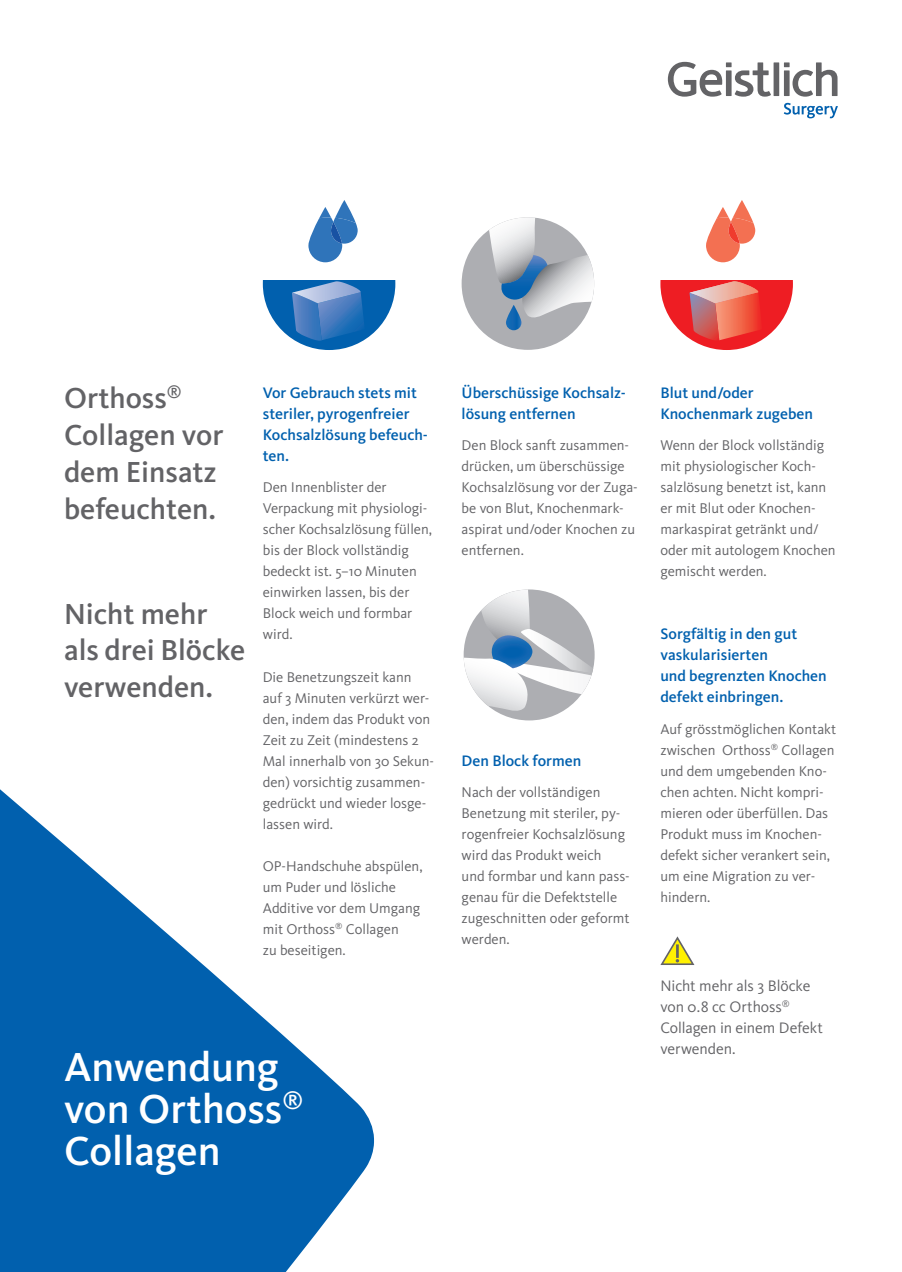
<style>
.page{position:relative;width:902px;height:1272px;background:#fff}
.page>*{position:absolute;margin:0;border:0;box-sizing:border-box;transform-origin:0 0}
.t1{font:500 42px/42px "Kievit Pro";color:#fff}
.t2{font:500 30px/36.8px "Kievit Pro";color:#636366}
.t3{font:500 15.75px/21px "Kievit Pro";color:#0160ae}
.t4{font:15.75px/21px "Kievit Pro";letter-spacing:-.005em;color:#636366}
.t5{font:14.7px/21px "Kievit Pro";color:#636366}
</style>
<div class="page">
<svg style="left:668px;top:62px;width:169px;height:35px"></svg>
<svg style="left:784px;top:103px;width:54px;height:15px"></svg>
<svg style="left:0;top:789px;width:374px;height:483px;fill:#0160ae"></svg>
<svg style="left:660px;top:936px;width:34px;height:29px"></svg>
<svg style="left:464px;top:589px;width:131px;height:123px"></svg>
<svg style="left:263px;top:280px;width:132px;height:70px;fill:#0160ae"></svg>
<svg style="left:292px;top:281px;width:73px;height:60px;background:#4680c0"></svg>
<svg style="left:308px;top:200px;width:50px;height:62px"></svg>
<svg style="left:660px;top:280px;width:133px;height:70px;fill:#ee1d23"></svg>
<svg style="left:689px;top:281px;width:73px;height:60px;background:#e3655c"></svg>
<svg style="left:706px;top:200px;width:49px;height:62px"></svg>
<div style="left:462px;top:217px;width:132px;height:133px;background:#adaeb2;border-radius:50%"></div>
<svg style="left:489px;top:217px;width:105px;height:102px"></svg>
<svg style="left:506px;top:305px;width:15px;height:25px"></svg>
<svg style="left:0;top:1266px;width:5px;height:6px"></svg>
<h2 class="t2" style="left:64px;top:380px;width:161px">Orthoss<sup>®<br></sup>Collagen vor dem Einsatz befeuchten.</h2>
<h2 class="t2" style="left:64px;top:595px;width:183px">Nicht mehr als drei Blöcke verwenden.</h2>
<p class="t3" style="left:263px;top:382px;width:167px">Vor Gebrauch stets mit steriler, pyrogenfreier<br>Kochsalzlösung befeuch&shy;ten.</p>
<p class="t5" style="left:263px;top:477px;width:171px">Den Innenblister der<br>Verpackung mit physiologi&shy;scher Kochsalzlösung füllen, bis der Block vollständig bedeckt ist. 5–10 Minuten einwirken lassen, bis der<br>Block weich und formbar wird.</p>
<p class="t5" style="left:263px;top:666px;width:173px">Die Benetzungszeit kann auf 3 Minuten verkürzt wer&shy;den, indem das Produkt von<br>Zeit zu Zeit (mindestens 2<br>Mal innerhalb von 30 Sekun&shy;den) vorsichtig zusammen&shy;gedrückt und wieder losge&shy;lassen wird.</p>
<p class="t5" style="left:263px;top:855px;width:161px">OP-Handschuhe abspülen, um Puder und lösliche<br>Additive vor dem Umgang mit Orthoss<sup>®</sup> Collagen<br>zu beseitigen.</p>
<h1 class="t1" style="left:64px;top:1045px;width:241px">Anwendung von Orthoss<sup>®<br></sup>Collagen</h1>
<p class="t3" style="left:462px;top:382px;width:166px">Überschüssige Kochsalz&shy;lösung entfernen</p>
<p class="t5" style="left:462px;top:435px;width:178px">Den Block sanft zusammen&shy;drücken, um überschüssige<br>Kochsalzlösung vor der Zuga&shy;be von Blut, Knochenmark&shy;aspirat und/oder Knochen zu entfernen.</p>
<p class="t3" style="left:462px;top:749px;width:121px">Den Block formen</p>
<p class="t5" style="left:462px;top:781px;width:169px">Nach der vollständigen<br>Benetzung mit steriler, py&shy;rogenfreier Kochsalzlösung wird das Produkt weich<br>und formbar und kann pass&shy;genau für die Defektstelle zugeschnitten oder geformt werden.</p>
<p class="t3" style="left:660px;top:382px;width:154px">Blut und/oder<br>Knochenmark zugeben</p>
<p class="t5" style="left:660px;top:435px;width:177px">Wenn der Block vollständig mit physiologischer Koch&shy;salzlösung benetzt ist, kann er mit Blut oder Knochen&shy;markaspirat getränkt und/ oder mit autologem Knochen gemischt werden.</p>
<p class="t3" style="left:660px;top:623px;width:168px">Sorgfältig in den gut vaskularisierten<br>und begrenzten Knochen defekt einbringen.</p>
<p class="t5" style="left:660px;top:718px;width:177px">Auf grösstmöglichen Kontakt zwischen Orthoss<sup>®</sup> Collagen und dem umgebenden Kno&shy;chen achten. Nicht kompri&shy;mieren oder überfüllen. Das<br>Produkt muss im Knochen&shy;defekt sicher verankert sein, um eine Migration zu ver&shy;hindern.</p>
<p class="t4" style="left:660px;top:975px;width:164px">Nicht mehr als 3 Blöcke von 0.8 cc Orthoss<sup>®<br></sup>Collagen in einem Defekt verwenden.</p>
</div>
